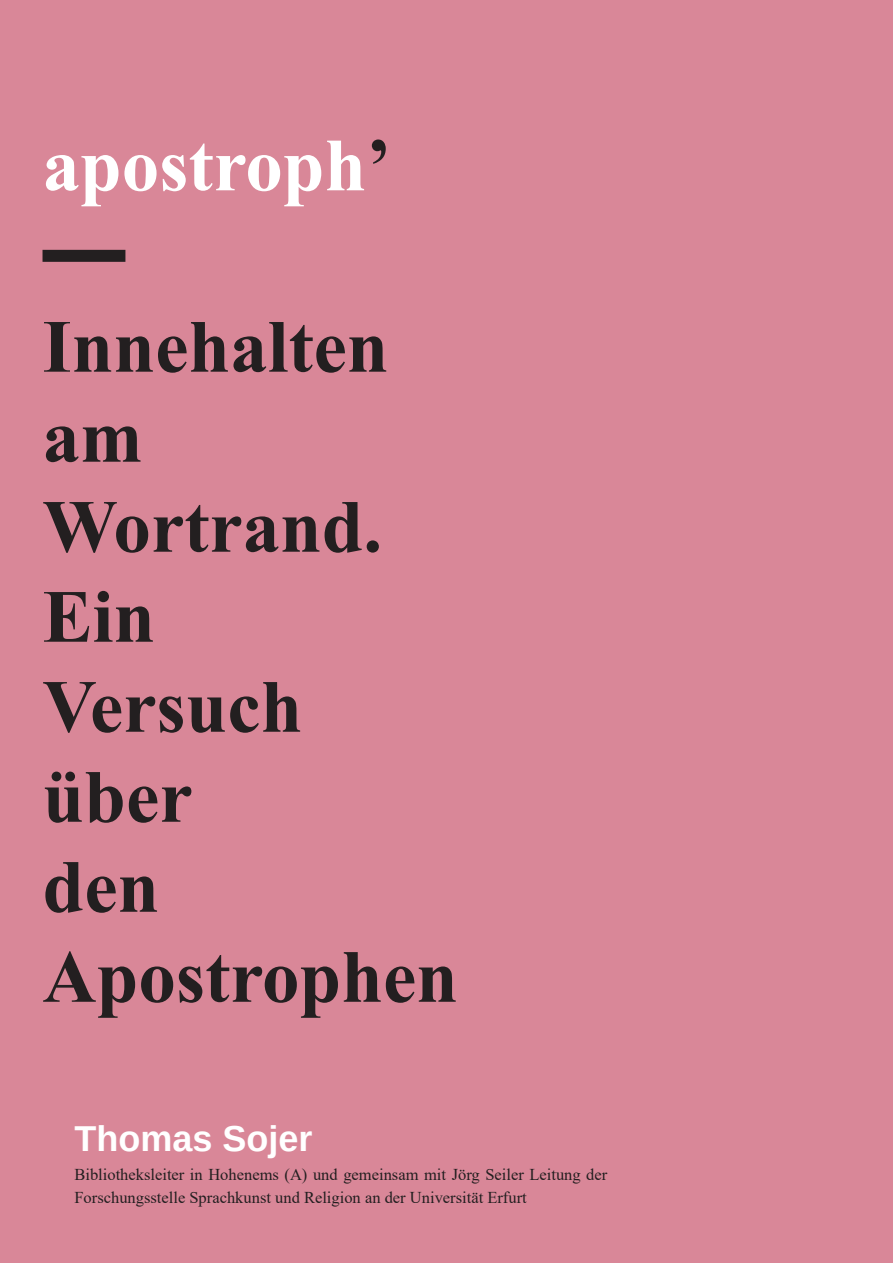
<style>
.page{position:relative;width:893px;height:1263px;background:#d98798}
.page>*{position:absolute;margin:0;border:0;box-sizing:border-box;transform-origin:0 0}
.Schlagseite_Anlesetext_groß{font:700 75px/90px "Times New Roman";color:#231f20}
.Schlagseite_Kategorie__Text_über_Line{font:700 75px "Times New Roman";color:#fff}
._04_Autor{font:700 36px "Arimo";color:#fff}
._06_1_Fließtext{font:16.5px/22.5px "Times New Roman";color:#231f20}
.s1{color:#231f20}
</style>
<div class="page">
<div style="left:43px;top:250px;width:82px;height:12px;background:#231f20"></div>
<p class="Schlagseite_Kategorie__Text_über_Line" style="left:43px;top:111px;width:350px">apostroph<span class="s1">ʼ</span></p>
<p class="Schlagseite_Anlesetext_groß" style="left:43px;top:299px;width:417px">Innehalten am<br>Wortrand.<br>Ein<br>Versuch über<br>den<br>Apostrophen</p>
<p class="_04_Autor" style="left:74px;top:1113px;width:240px">Thomas Sojer</p>
<p class="_06_1_Fließtext" style="left:74px;top:1163px;width:534px">Bibliotheksleiter in Hohenems (A) und gemeinsam mit Jörg Seiler Leitung der<br>Forschungsstelle Sprachkunst und Religion an der Universität Erfurt</p>
</div>
